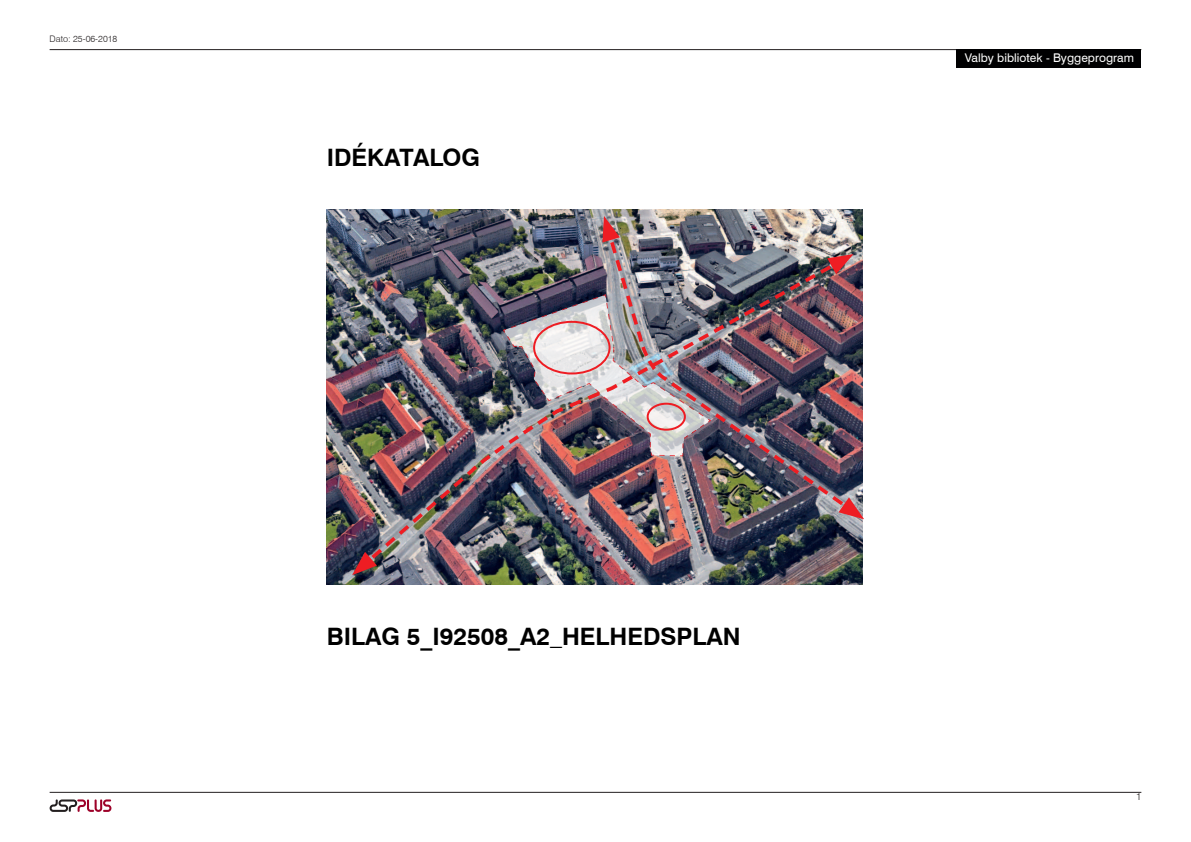
<style>
.page{position:relative;width:1191px;height:842px;background:#fff}
.page>*{position:absolute;margin:0;border:0;box-sizing:border-box;transform-origin:0 0}
.t1{font:700 24px "Swiss 721 BT";color:#000}
.t2{font:12px "Swiss 721 BT";color:#fff}
.t3{font:300 10px "Swiss 721 BT";color:#231f20}
.t4{font:300 9px "Swiss 721 BT";color:#231f20}
.s1{font-family:"Minion Pro"}
</style>
<div class="page">
<hr style="left:50px;top:49px;width:1091px;height:1px;background:#231f20">
<div style="left:956px;top:50px;width:185px;height:18px;background:#000001"></div>
<hr style="left:50px;top:792px;width:1091px;height:1px;background:#231f20">
<svg style="left:50px;top:799px;width:61px;height:13px"></svg>
<img style="left:327px;top:210px;width:535px;height:374px">
<img style="left:352px;top:216px;width:512px;height:359px">
<p class="t4" style="left:50px;top:34px;width:69px">Dato: 25-06-2018</p>
<p class="t1" style="left:327px;top:143px;width:155px">IDÉKATALOG</p>
<p class="t1" style="left:327px;top:622px;width:415px">BILAG 5_I92508_A2<span class="s1">_</span>HELHEDSPLAN</p>
<p class="t2" style="left:964px;top:53px;width:171px">Valby bibliotek - Byggeprogram</p>
<p class="t3" style="left:1136px;top:790px;width:7px">1</p>
</div>
